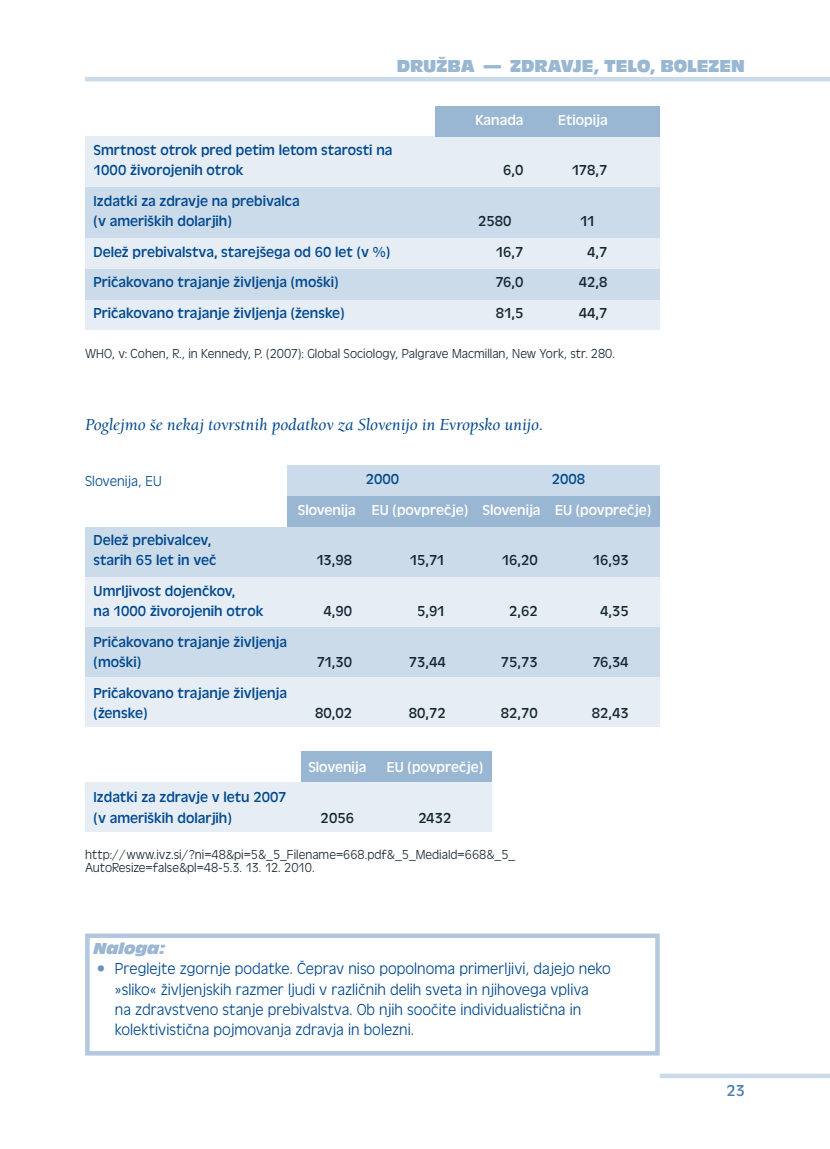
<style>
.page{position:relative;width:830px;height:1149px;background:#fff}
.page>*{position:absolute;margin:0;border:0;box-sizing:border-box;transform-origin:0 0}
.t1{font:18px "Antique Oli TCE Comp";color:#99b6d3}
.t2{font:16.5px/20.4px "Antique Oli TCE Ligh";color:#004990}
.t3{font:italic 500 16.5px "Berkeley Old Sty Itc TCE";color:#004990}
.t4{font:16.5px "Antique Oli TCE Comp Ital";color:#99b6d3}
.t5{font:16.5px "Antique Oli TCE";color:#4d80b1}
.t6{font:15px/20.2px "Antique Oli TCE";color:#004990}
.t7{font:15px "Antique Oli TCE";color:#162732}
.t8{font:15px "Antique Oli TCE";color:#fff}
.t9{font:15px "Antique Oli TCE Ligh";color:#004990}
.t10{font:13.5px/13.5px "Antique Oli TCE Ligh";color:#162732}
.s1{font-size:22.5px;color:#6692bc}
</style>
<div class="page">
<hr style="left:85px;top:77px;width:744px;height:4px;background:#ccdbe9">
<svg style="left:659px;top:1073px;width:170px;height:4px"></svg>
<div style="left:287px;top:496px;width:372px;height:30px;background:#99b6d3"></div>
<div style="left:287px;top:465px;width:372px;height:31px;background:#ccdbe9"></div>
<div style="left:85px;top:526px;width:574px;height:50px;background:#ccdbe9"></div>
<div style="left:85px;top:576px;width:574px;height:50px;background:#e6edf4"></div>
<div style="left:85px;top:626px;width:574px;height:50px;background:#ccdbe9"></div>
<div style="left:85px;top:676px;width:574px;height:50px;background:#e6edf4"></div>
<div style="left:85px;top:299px;width:574px;height:31px;background:#e6edf4"></div>
<div style="left:85px;top:137px;width:574px;height:51px;background:#e6edf4"></div>
<div style="left:434px;top:106px;width:225px;height:31px;background:#99b6d3"></div>
<div style="left:85px;top:188px;width:574px;height:51px;background:#ccdbe9"></div>
<div style="left:85px;top:239px;width:574px;height:30px;background:#e6edf4"></div>
<div style="left:85px;top:269px;width:574px;height:31px;background:#ccdbe9"></div>
<div style="left:301px;top:751px;width:190px;height:30px;background:#99b6d3"></div>
<div style="left:85px;top:781px;width:406px;height:50px;background:#e6edf4"></div>
<div style="left:85px;top:933px;width:574px;height:122px;border:4px solid #b3c8de"></div>
<p class="t1" style="left:396px;top:56px;width:349px">DRUŽBA — ZDRAVJE, TELO, BOLEZEN</p>
<p class="t6" style="left:94px;top:140px;width:300px">Smrtnost otrok pred petim letom starosti na<br>1000 živorojenih otrok</p>
<p class="t6" style="left:94px;top:191px;width:207px">Izdatki za zdravje na prebivalca (v ameriških dolarjih)</p>
<p class="t8" style="left:475px;top:111px;width:50px">Kanada</p>
<p class="t8" style="left:558px;top:111px;width:51px">Etiopija</p>
<p class="t7" style="left:503px;top:162px;width:22px">6,0</p>
<p class="t7" style="left:571px;top:162px;width:37px">178,7</p>
<p class="t7" style="left:478px;top:213px;width:35px">2580</p>
<p class="t7" style="left:579px;top:213px;width:17px">11</p>
<p class="t6" style="left:94px;top:242px;width:298px">Delež prebivalstva, starejšega od 60 let (v %)</p>
<p class="t7" style="left:495px;top:243px;width:29px">16,7</p>
<p class="t7" style="left:587px;top:243px;width:22px">4,7</p>
<p class="t6" style="left:94px;top:272px;width:246px">Pričakovano trajanje življenja (moški)</p>
<p class="t7" style="left:495px;top:274px;width:29px">76,0</p>
<p class="t7" style="left:578px;top:274px;width:30px">42,8</p>
<p class="t6" style="left:94px;top:303px;width:252px">Pričakovano trajanje življenja (ženske)</p>
<p class="t7" style="left:495px;top:304px;width:29px">81,5</p>
<p class="t7" style="left:578px;top:304px;width:30px">44,7</p>
<p class="t10" style="left:85px;top:347px;width:531px">WHO, v: Cohen, R., in Kennedy, P. (2007): Global Sociology, Palgrave Macmillan, New York, str. 280.</p>
<p class="t3" style="left:85px;top:414px;width:459px">Poglejmo še nekaj tovrstnih podatkov za Slovenijo in Evropsko unijo.</p>
<p class="t6" style="left:365px;top:469px;width:35px">2000</p>
<p class="t6" style="left:551px;top:469px;width:35px">2008</p>
<p class="t8" style="left:298px;top:501px;width:354px">Slovenija EU (povprečje) Slovenija EU (povprečje)</p>
<p class="t6" style="left:94px;top:530px;width:124px">Delež prebivalcev, starih 65 let in več</p>
<p class="t9" style="left:85px;top:473px;width:78px">Slovenija, EU</p>
<p class="t7" style="left:316px;top:552px;width:37px">13,98</p>
<p class="t7" style="left:409px;top:552px;width:37px">15,71</p>
<p class="t7" style="left:501px;top:552px;width:38px">16,20</p>
<p class="t7" style="left:592px;top:552px;width:38px">16,93</p>
<p class="t6" style="left:94px;top:581px;width:171px">Umrljivost dojenčkov,<br>na 1000 živorojenih otrok</p>
<p class="t6" style="left:94px;top:631px;width:195px">Pričakovano trajanje življenja (moški)</p>
<p class="t6" style="left:94px;top:682px;width:195px">Pričakovano trajanje življenja (ženske)</p>
<p class="t6" style="left:94px;top:787px;width:194px">Izdatki za zdravje v letu 2007 (v ameriških dolarjih)</p>
<p class="t7" style="left:323px;top:602px;width:30px">4,90</p>
<p class="t7" style="left:417px;top:602px;width:30px">5,91</p>
<p class="t7" style="left:509px;top:602px;width:30px">2,62</p>
<p class="t7" style="left:600px;top:602px;width:30px">4,35</p>
<p class="t7" style="left:316px;top:653px;width:37px">71,30</p>
<p class="t7" style="left:408px;top:653px;width:38px">73,44</p>
<p class="t7" style="left:500px;top:653px;width:38px">75,73</p>
<p class="t7" style="left:592px;top:653px;width:38px">76,34</p>
<p class="t7" style="left:315px;top:704px;width:38px">80,02</p>
<p class="t7" style="left:408px;top:704px;width:38px">80,72</p>
<p class="t7" style="left:500px;top:704px;width:38px">82,70</p>
<p class="t7" style="left:591px;top:704px;width:38px">82,43</p>
<p class="t8" style="left:308px;top:758px;width:59px">Slovenija</p>
<p class="t8" style="left:386px;top:758px;width:98px">EU (povprečje)</p>
<p class="t7" style="left:320px;top:809px;width:35px">2056</p>
<p class="t7" style="left:418px;top:809px;width:34px">2432</p>
<p class="t10" style="left:85px;top:847px;width:431px">http://www.ivz.si/?ni=48&amp;pi=5&amp;_5_Filename=668.pdf&amp;_5_MediaId=668&amp;_5_<br>AutoResize=false&amp;pl=48-5.3. 13. 12. 2010.</p>
<p class="t4" style="left:94px;top:938px;width:73px">Naloga:</p>
<p class="t2" style="left:115px;top:958px;width:497px;text-indent:-21px"><span class="s1">•</span> Preglejte zgornje podatke. Čeprav niso popolnoma primerljivi, dajejo neko »sliko« življenjskih razmer ljudi v različnih delih sveta in njihovega vpliva<br>na zdravstveno stanje prebivalstva. Ob njih soočite individualistična in kolektivistična pojmovanja zdravja in bolezni.</p>
<p class="t5" style="left:726px;top:1081px;width:20px">23</p>
</div>
